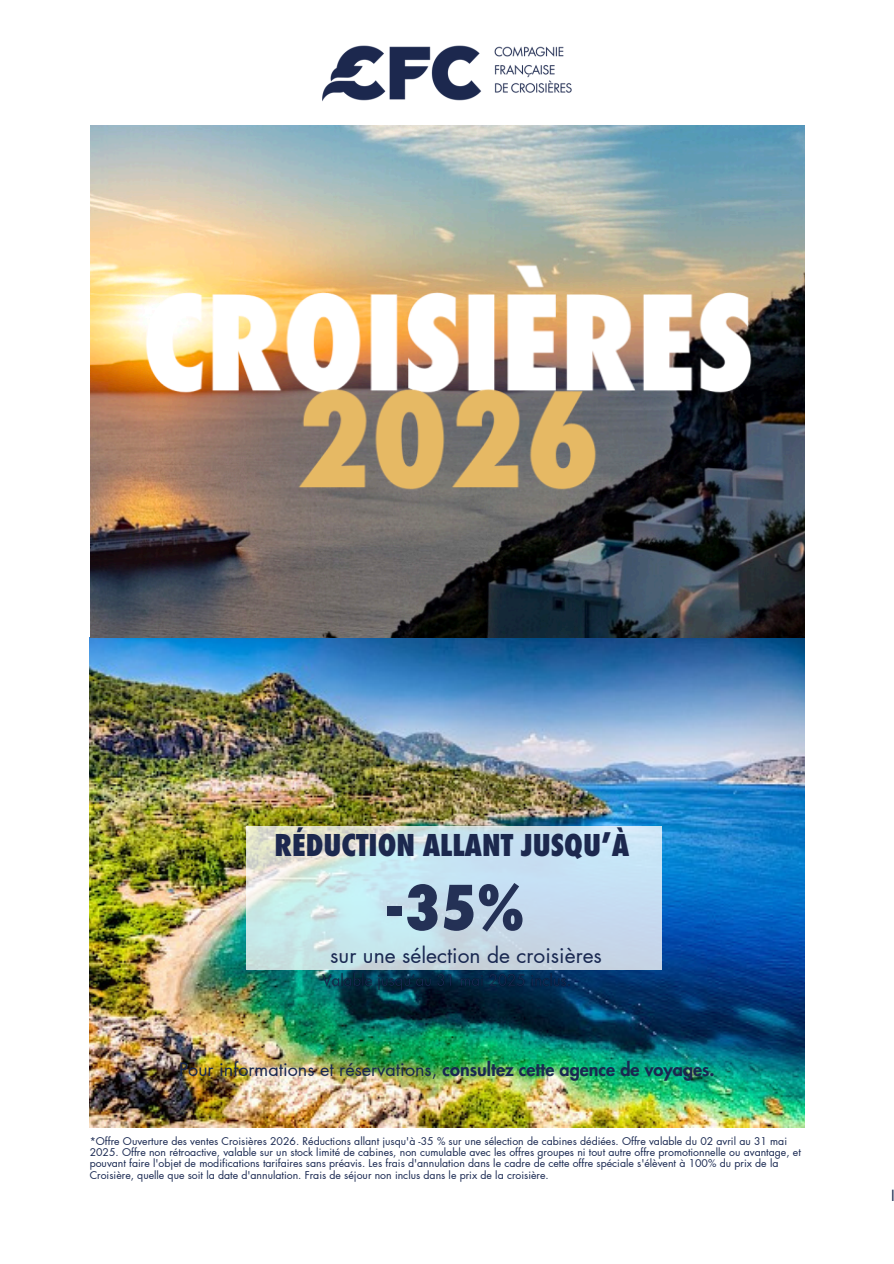
<style>
.page{position:relative;width:894px;height:1264px;background:#fff}
.page>*{position:absolute;margin:0;border:0;box-sizing:border-box;transform-origin:0 0}
.t1{font:800 condensed 60px "Futura";color:#1c284e}
.t2{font:800 33px "Futura PT Cond";color:#1c284e}
.t3{font:21px "Futura LT Pro";color:#192851}
.t4{font:18px "Futura LT Pro";color:#192851}
.t5{font:15.15px "Futura LT Pro";color:#1c284e}
.t6{font:10.5px/11.4px "Futura LT Pro";color:#192851}
.s1{font-weight:800}
</style>
<div class="page">
<img style="left:90px;top:125px;width:714px;height:1002px">
<img style="left:322px;top:45px;width:250px;height:57px">
<svg style="left:246px;top:825px;width:415px;height:144px;background:#c9e0e9"></svg>
<img style="left:318px;top:968px;width:257px;height:28px">
<h1 class="t2" style="left:274px;top:823px;width:356px">RÉDUCTION ALLANT JUSQU’À</h1>
<h1 class="t1" style="left:385px;top:870px;width:141px">-35%</h1>
<h3 class="t3" style="left:330px;top:945px;width:273px">sur une sélection de croisières</h3>
<p class="t4" style="left:179px;top:1060px;width:537px">Pour informations et réservations, <span class="s1">consultez cette agence de voyages.</span></p>
<h2 class="t6" style="left:90px;top:1135px;width:712px">*Offre Ouverture des ventes Croisières 2026. Réductions allant jusqu'à -35 % sur une sélection de cabines dédiées. Offre valable du 02 avril au 31 mai 2025. Offre non rétroactive, valable sur un stock limité de cabines, non cumulable avec les offres groupes ni tout autre offre promotionnelle ou avantage, et pouvant faire l'objet de modifications tarifaires sans préavis. Les frais d'annulation dans le cadre de cette offre spéciale s'élèvent à 100% du prix de la Croisière, quelle que soit la date d'annulation. Frais de séjour non inclus dans le prix de la croisière.</h2>
<h3 class="t5" style="left:891px;top:1188px;width:5px">I</h3>
</div>
